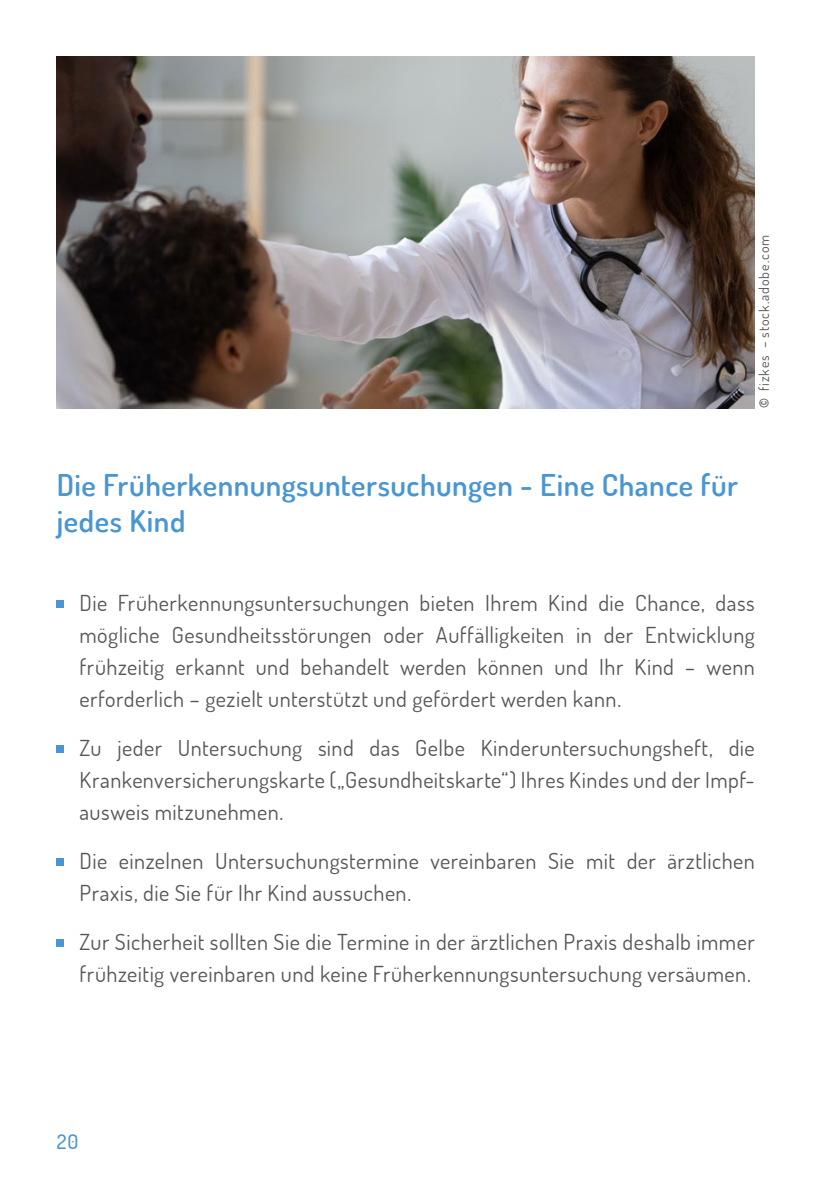
<style>
.page{position:relative;width:840px;height:1191px;background:#fff}
.page>*{position:absolute;margin:0;border:0;box-sizing:border-box;transform-origin:0 0}
.t1{font:600 30px/36px "Dosis";letter-spacing:.015em;color:#4a96d2}
.t2{font:22px/32px "Dosis";letter-spacing:.02em;color:#575756;text-align:justify}
.t3{font:500 20px "Dosis";color:#4a96d2}
.t4{font:14px "Dosis";letter-spacing:.06em;color:#575756}
.s1{font-weight:600}
</style>
<div class="page">
<img style="left:57px;top:57px;width:697px;height:351px">
<div style="left:57px;top:600px;width:7px;height:7px;background:#4a96d2"></div>
<div style="left:57px;top:745px;width:7px;height:7px;background:#4a96d2"></div>
<div style="left:57px;top:858px;width:7px;height:7px;background:#4a96d2"></div>
<div style="left:57px;top:939px;width:7px;height:7px;background:#4a96d2"></div>
<p class="t4" style="left:754px;top:408px;width:175px;rotate:-90deg"><span class="s1">©</span> fizkes – stock.adobe.com</p>
<h1 class="t1" style="left:57px;top:466px;width:682px">Die Früherkennungsuntersuchungen - Eine Chance für jedes Kind</h1>
<p class="t2" style="left:79px;top:586px;width:676px">Die Früherkennungsuntersuchungen bieten Ihrem Kind die Chance, dass mögliche Gesundheitsstörungen oder Auffälligkeiten in der Entwicklung frühzeitig erkannt und behandelt werden können und Ihr Kind – wenn erforderlich – gezielt unterstützt und gefördert werden kann.</p>
<p class="t2" style="left:79px;top:731px;width:676px">Zu jeder Untersuchung sind das Gelbe Kinderuntersuchungsheft, die Krankenversicherungskarte („Gesundheitskarte“) Ihres Kindes und der Impf&shy;ausweis mitzunehmen.</p>
<p class="t2" style="left:79px;top:844px;width:676px">Die einzelnen Untersuchungstermine vereinbaren Sie mit der ärztlichen<br>Praxis, die Sie für Ihr Kind aussuchen.</p>
<p class="t2" style="left:79px;top:925px;width:676px">Zur Sicherheit sollten Sie die Termine in der ärztlichen Praxis deshalb immer frühzeitig vereinbaren und keine Früherkennungsuntersuchung versäumen.</p>
<p class="t3" style="left:57px;top:1128px;width:23px">20</p>
</div>
